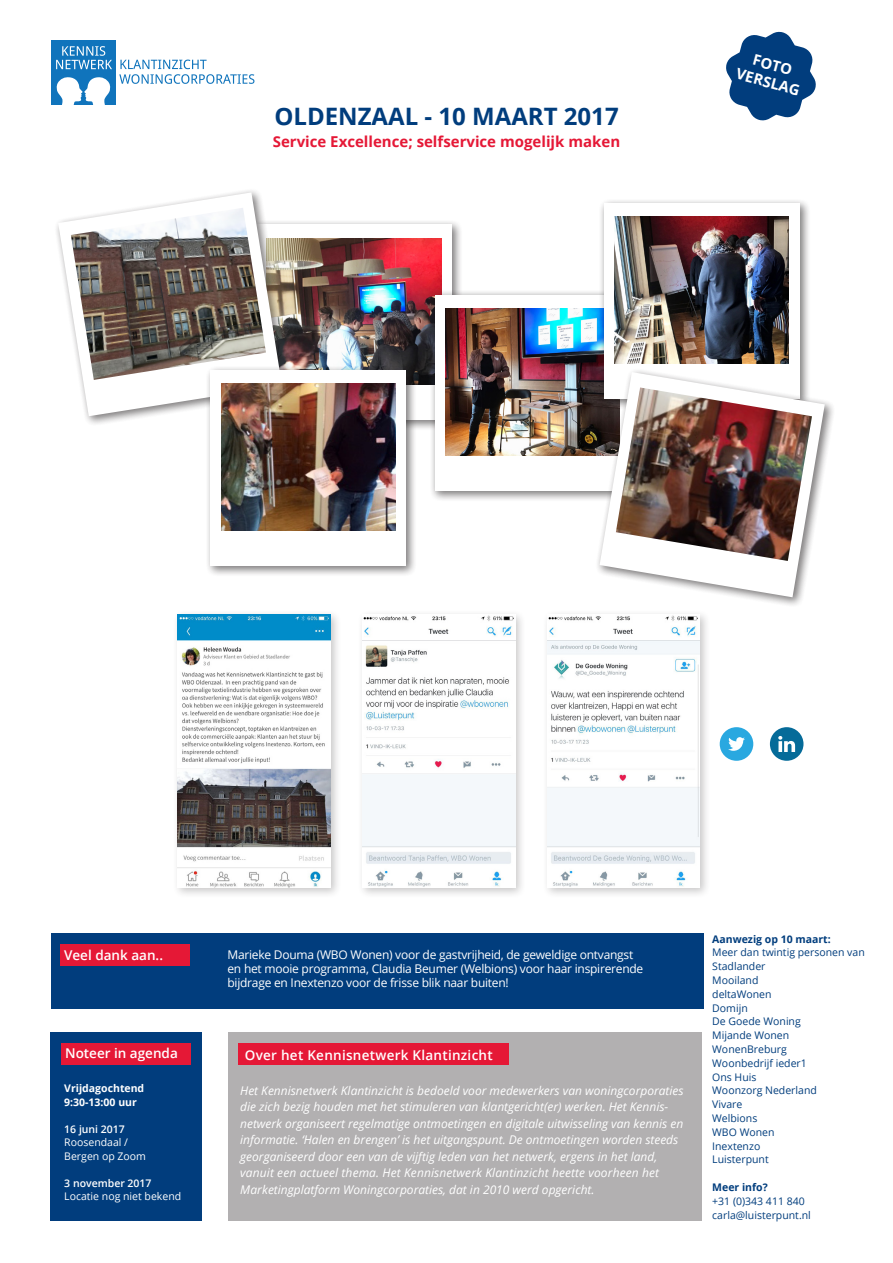
<style>
.page{position:relative;width:893px;height:1263px;background:#fff}
.page>*{position:absolute;margin:0;border:0;box-sizing:border-box;transform-origin:0 0}
.t1{font:700 24px "Open Sans";color:#013d7d}
.t2{font:700 15px "Open Sans";color:#e51836}
.t3{font:700 14.85px "Open Sans";color:#fff}
.t4{font:600 13.5px "Open Sans";letter-spacing:.02em;color:#fff}
.t5{font:600 13.5px "Open Sans";color:#fff}
.t6{font:italic 12px/16.5px "Open Sans";color:#fff}
.t7{font:12px "Open Sans";letter-spacing:-.02em;color:#fff}
.t8{font:10.5px "Open Sans";color:#013d7d}
.t9{font:10.5px "Open Sans";color:#fff}
.t10{font:700 10.5px "Open Sans";color:#013d7d}
.t11{font:700 10.5px "Open Sans";color:#fff}
.t12{font:600 10.5px "Open Sans";color:#fff}
</style>
<div class="page">
<div style="left:229px;top:1032px;width:473px;height:188px;background:#b2b0b1"></div>
<div style="left:251px;top:219px;width:212px;height:212px;background:#231f20;opacity:.25"></div>
<div style="left:256px;top:224px;width:196px;height:196px;background:#fff"></div>
<img style="left:293px;top:238px;width:148px;height:147px">
<div style="left:51px;top:40px;width:65px;height:65px;background:#1074bc"></div>
<svg style="left:56px;top:46px;width:56px;height:23px"></svg>
<svg style="left:119px;top:60px;width:135px;height:24px"></svg>
<svg style="left:56px;top:77px;width:55px;height:28px"></svg>
<div style="left:51px;top:1032px;width:151px;height:188px;background:#013d7d"></div>
<div style="left:62px;top:1043px;width:129px;height:21px;background:#e51836"></div>
<svg style="left:726px;top:31px;width:90px;height:90px"></svg>
<div style="left:51px;top:933px;width:653px;height:76px;background:#013d7d"></div>
<div style="left:172px;top:609px;width:169px;height:289px;background:#231f20;opacity:.25"></div>
<img style="left:177px;top:614px;width:153px;height:273px">
<div style="left:357px;top:609px;width:169px;height:289px;background:#231f20;opacity:.25"></div>
<img style="left:363px;top:614px;width:152px;height:273px">
<div style="left:542px;top:609px;width:169px;height:289px;background:#231f20;opacity:.25"></div>
<img style="left:547px;top:614px;width:153px;height:273px">
<svg style="left:720px;top:727px;width:33px;height:34px"></svg>
<svg style="left:770px;top:727px;width:33px;height:34px"></svg>
<div style="left:53px;top:188px;width:240px;height:239px;background:#231f20;opacity:.25"></div>
<svg style="left:58px;top:192px;width:224px;height:224px"></svg>
<img style="left:71px;top:208px;width:195px;height:172px">
<div style="left:430px;top:290px;width:212px;height:212px;background:#231f20;opacity:.25"></div>
<div style="left:435px;top:295px;width:195px;height:195px;background:#fff"></div>
<img style="left:445px;top:309px;width:154px;height:146px">
<div style="left:205px;top:365px;width:212px;height:212px;background:#231f20;opacity:.25"></div>
<div style="left:210px;top:370px;width:196px;height:196px;background:#fff"></div>
<img style="left:221px;top:384px;width:174px;height:146px">
<div style="left:599px;top:198px;width:212px;height:212px;background:#231f20;opacity:.25"></div>
<div style="left:604px;top:203px;width:195px;height:196px;background:#fff"></div>
<img style="left:614px;top:217px;width:175px;height:147px">
<div style="left:595px;top:367px;width:240px;height:241px;background:#231f20;opacity:.25"></div>
<svg style="left:600px;top:372px;width:225px;height:225px"></svg>
<img style="left:616px;top:387px;width:196px;height:174px">
<div style="left:61px;top:945px;width:129px;height:21px;background:#e51836"></div>
<div style="left:238px;top:1043px;width:270px;height:21px;background:#e51836"></div>
<p class="t1" style="left:274px;top:99px;width:346px">OLDENZAAL - 10 MAART 2017</p>
<p class="t2" style="left:273px;top:131px;width:349px">Service Excellence; selfservice mogelijk maken</p>
<p class="t3" style="left:756px;top:49px;width:42px;rotate:15deg">FOTO</p>
<p class="t3" style="left:739px;top:63px;width:67px;rotate:15deg">VERSLAG</p>
<p class="t5" style="left:64px;top:945px;width:100px">Veel dank aan..</p>
<p class="t5" style="left:65px;top:1044px;width:114px">Noteer in agenda</p>
<p class="t11" style="left:64px;top:1081px;width:82px">Vrijdagochtend</p>
<p class="t11" style="left:64px;top:1094px;width:74px">9:30-13:00 uur</p>
<p class="t12" style="left:64px;top:1121px;width:62px">16 juni 2017</p>
<p class="t9" style="left:64px;top:1135px;width:65px">Roosendaal /</p>
<p class="t9" style="left:64px;top:1148px;width:83px">Bergen op Zoom</p>
<p class="t12" style="left:64px;top:1175px;width:89px">3 november 2017</p>
<p class="t9" style="left:64px;top:1189px;width:118px">Locatie nog niet bekend</p>
<p class="t7" style="left:227px;top:946px;width:407px">Marieke Douma (WBO Wonen) voor de gastvrijheid, de geweldige ontvangst</p>
<p class="t7" style="left:227px;top:960px;width:417px">en het mooie programma, Claudia Beumer (Welbions) voor haar inspirerende</p>
<p class="t7" style="left:227px;top:975px;width:283px">bijdrage en Inextenzo voor de frisse blik naar buiten!</p>
<p class="t4" style="left:245px;top:1045px;width:249px">Over het Kennisnetwerk Klantinzicht</p>
<p class="t6" style="left:240px;top:1082px;width:445px">Het Kennisnetwerk Klantinzicht is bedoeld voor medewerkers van woningcorporaties die zich bezig houden met het stimuleren van klantgericht(er) werken. Het Kennis&shy;netwerk organiseert regelmatige ontmoetingen en digitale uitwisseling van kennis en informatie. ‘Halen en brengen’ is het uitgangspunt. De ontmoetingen worden steeds</p>
<p class="t6" style="left:240px;top:1148px;width:420px">georganiseerd door een van de vijftig leden van het netwerk, ergens in het land, vanuit een actueel thema. Het Kennisnetwerk Klantinzicht heette voorheen het<br>Marketingplatform Woningcorporaties, dat in 2010 werd opgericht.</p>
<p class="t10" style="left:712px;top:931px;width:120px">Aanwezig op 10 maart:</p>
<p class="t8" style="left:712px;top:945px;width:154px">Meer dan twintig personen van</p>
<p class="t8" style="left:712px;top:959px;width:55px">Stadlander</p>
<p class="t8" style="left:712px;top:973px;width:48px">Mooiland</p>
<p class="t8" style="left:712px;top:987px;width:61px">deltaWonen</p>
<p class="t8" style="left:712px;top:1000px;width:37px">Domijn</p>
<p class="t8" style="left:712px;top:1014px;width:90px">De Goede Woning</p>
<p class="t8" style="left:712px;top:1028px;width:78px">Mijande Wonen</p>
<p class="t8" style="left:712px;top:1042px;width:76px">WonenBreburg</p>
<p class="t8" style="left:712px;top:1056px;width:96px">Woonbedrijf ieder1</p>
<p class="t8" style="left:712px;top:1069px;width:46px">Ons Huis</p>
<p class="t8" style="left:712px;top:1083px;width:106px">Woonzorg Nederland</p>
<p class="t8" style="left:712px;top:1097px;width:32px">Vivare</p>
<p class="t8" style="left:712px;top:1111px;width:47px">Welbions</p>
<p class="t8" style="left:712px;top:1125px;width:64px">WBO Wonen</p>
<p class="t8" style="left:712px;top:1138px;width:50px">Inextenzo</p>
<p class="t8" style="left:712px;top:1152px;width:58px">Luisterpunt</p>
<p class="t10" style="left:712px;top:1180px;width:57px">Meer info?</p>
<p class="t8" style="left:712px;top:1194px;width:94px">+31 (0)343 411 840</p>
<p class="t8" style="left:712px;top:1207px;width:100px">carla@luisterpunt.nl</p>
</div>
